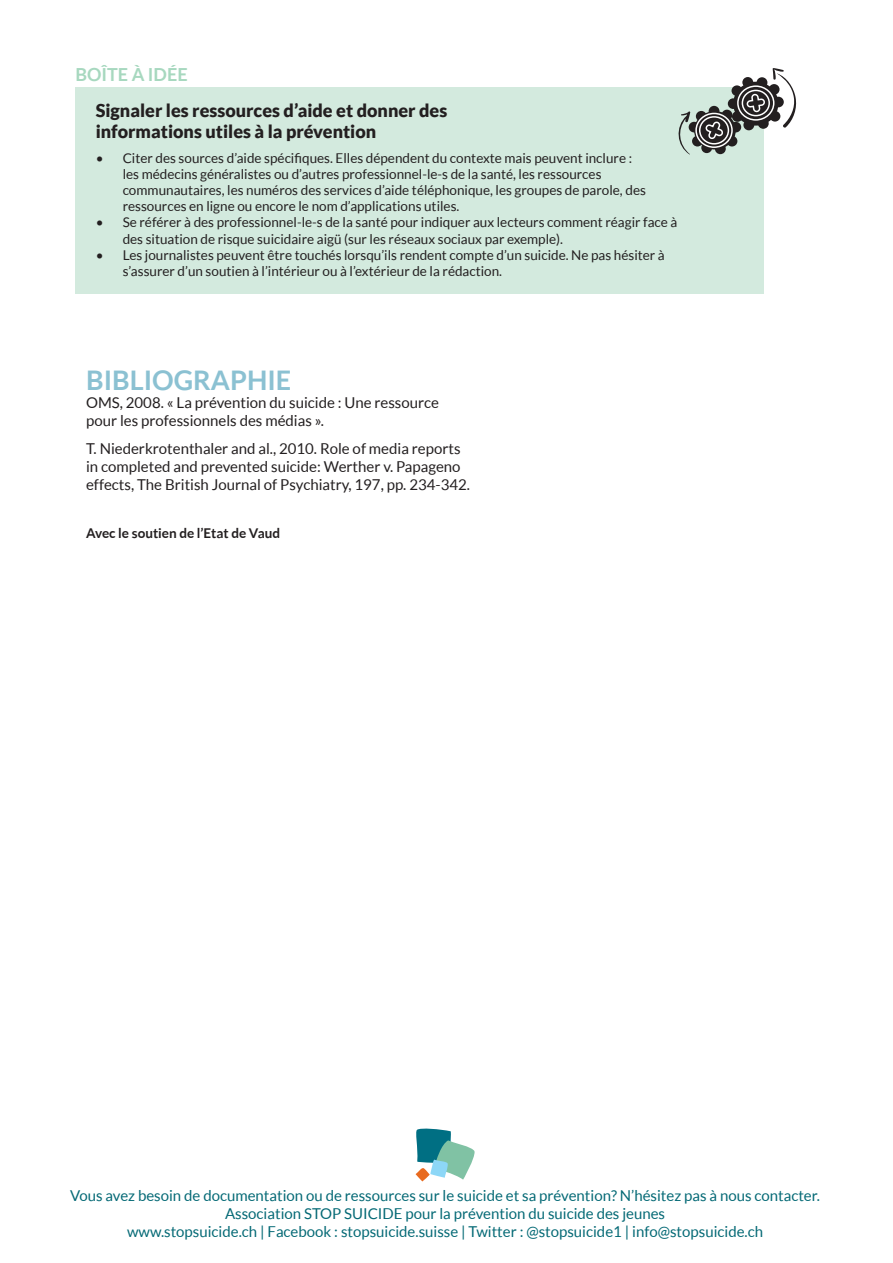
<style>
.page{position:relative;width:893px;height:1263px;background:#fff}
.page>*{position:absolute;margin:0;border:0;box-sizing:border-box;transform-origin:0 0}
.t1{font:700 27px "Lato";color:#8bc1d2}
.t2{font:900 18px/21.6px "Lato";color:#231f20}
.t3{font:700 18px "Lato";color:#a7d8bf}
.t4{font:15px/18px "Lato";color:#046975;text-align:center}
.t5{font:15px/18px "Lato";color:#231f20}
.t6{font:13.5px/16.2px "Lato";color:#231f20}
.t7{font:700 13.5px "Lato";color:#231f20}
</style>
<div class="page">
<div style="left:75px;top:87px;width:689px;height:206px;background:#d3eade"></div>
<svg style="left:415px;top:1128px;width:60px;height:53px"></svg>
<div style="left:732px;top:111px;width:11px;height:11px;background:#231f20;border-radius:50%"></div>
<div style="left:721px;top:110px;width:11px;height:10px;background:#231f20;border-radius:50%"></div>
<div style="left:730px;top:122px;width:11px;height:10px;background:#231f20;border-radius:50%"></div>
<div style="left:727px;top:136px;width:10px;height:10px;background:#231f20;border-radius:50%"></div>
<div style="left:709px;top:106px;width:10px;height:10px;background:#231f20;border-radius:50%"></div>
<div style="left:696px;top:111px;width:11px;height:11px;background:#231f20;border-radius:50%"></div>
<div style="left:689px;top:122px;width:10px;height:10px;background:#231f20;border-radius:50%"></div>
<div style="left:692px;top:136px;width:11px;height:10px;background:#231f20;border-radius:50%"></div>
<div style="left:701px;top:142px;width:11px;height:11px;background:#231f20;border-radius:50%"></div>
<div style="left:715px;top:144px;width:11px;height:10px;background:#231f20;border-radius:50%"></div>
<div style="left:728px;top:98px;width:11px;height:11px;background:#231f20;border-radius:50%"></div>
<div style="left:731px;top:85px;width:11px;height:11px;background:#231f20;border-radius:50%"></div>
<div style="left:742px;top:77px;width:11px;height:11px;background:#231f20;border-radius:50%"></div>
<div style="left:757px;top:77px;width:10px;height:11px;background:#231f20;border-radius:50%"></div>
<div style="left:769px;top:84px;width:10px;height:11px;background:#231f20;border-radius:50%"></div>
<div style="left:758px;top:118px;width:11px;height:11px;background:#231f20;border-radius:50%"></div>
<div style="left:743px;top:120px;width:11px;height:10px;background:#231f20;border-radius:50%"></div>
<svg style="left:694px;top:111px;width:42px;height:38px"></svg>
<svg style="left:733px;top:82px;width:45px;height:44px"></svg>
<svg style="left:738px;top:86px;width:36px;height:34px"></svg>
<div style="left:737px;top:85px;width:37px;height:36px;border:2px solid #fff;border-radius:50%"></div>
<svg style="left:696px;top:113px;width:36px;height:34px"></svg>
<div style="left:695px;top:113px;width:38px;height:35px;border:2px solid #fff;border-radius:50%"></div>
<svg style="left:742px;top:90px;width:27px;height:26px"></svg>
<div style="left:742px;top:90px;width:28px;height:26px;border:2px solid #fff;border-radius:50%"></div>
<svg style="left:700px;top:117px;width:28px;height:27px"></svg>
<div style="left:699px;top:116px;width:30px;height:29px;border:2px solid #fff;border-radius:50%"></div>
<svg style="left:704px;top:120px;width:21px;height:21px"></svg>
<svg style="left:746px;top:94px;width:19px;height:18px"></svg>
<svg style="left:773px;top:68px;width:24px;height:60px"></svg>
<svg style="left:678px;top:111px;width:12px;height:44px"></svg>
<h2 class="t3" style="left:75px;top:65px;width:114px">BOÎTE À IDÉE</h2>
<h2 class="t2" style="left:96px;top:99px;width:353px">Signaler les ressources d’aide et donner des informations utiles à la prévention</h2>
<p class="t6" style="left:123px;top:149px;width:525px;text-indent:-27px">• Citer des sources d’aide spécifiques. Elles dépendent du contexte mais peuvent inclure : les médecins généralistes ou d’autres professionnel-le-s de la santé, les ressources communautaires, les numéros des services d’aide téléphonique, les groupes de parole, des ressources en ligne ou encore le nom d’applications utiles.</p>
<p class="t6" style="left:123px;top:214px;width:556px;text-indent:-27px">• Se référer à des professionnel-le-s de la santé pour indiquer aux lecteurs comment réagir face à des situation de risque suicidaire aigü (sur les réseaux sociaux par exemple).</p>
<p class="t6" style="left:123px;top:247px;width:544px;text-indent:-27px">• Les journalistes peuvent être touchés lorsqu’ils rendent compte d’un suicide. Ne pas hésiter à s’assurer d’un soutien à l’intérieur ou à l’extérieur de la rédaction.</p>
<h1 class="t1" style="left:86px;top:364px;width:207px">BIBLIOGRAPHIE</h1>
<p class="t5" style="left:86px;top:393px;width:354px">OMS, 2008. « La prévention du suicide : Une ressource pour les professionnels des médias ».</p>
<p class="t5" style="left:86px;top:440px;width:385px">T. Niederkrotenthaler and al., 2010. Role of media reports in completed and prevented suicide: Werther v. Papageno effects, The British Journal of Psychiatry, 197, pp. 234-342.</p>
<p class="t7" style="left:86px;top:525px;width:196px">Avec le soutien de l’Etat de Vaud</p>
<p class="t4" style="left:70px;top:1186px;width:751px">Vous avez besoin de documentation ou de ressources sur le suicide et sa prévention? N’hésitez pas à nous contacter.<br>Association STOP SUICIDE pour la prévention du suicide des jeunes<br>www.stopsuicide.ch | Facebook : stopsuicide.suisse | Twitter : @stopsuicide1 | info@stopsuicide.ch</p>
</div>
